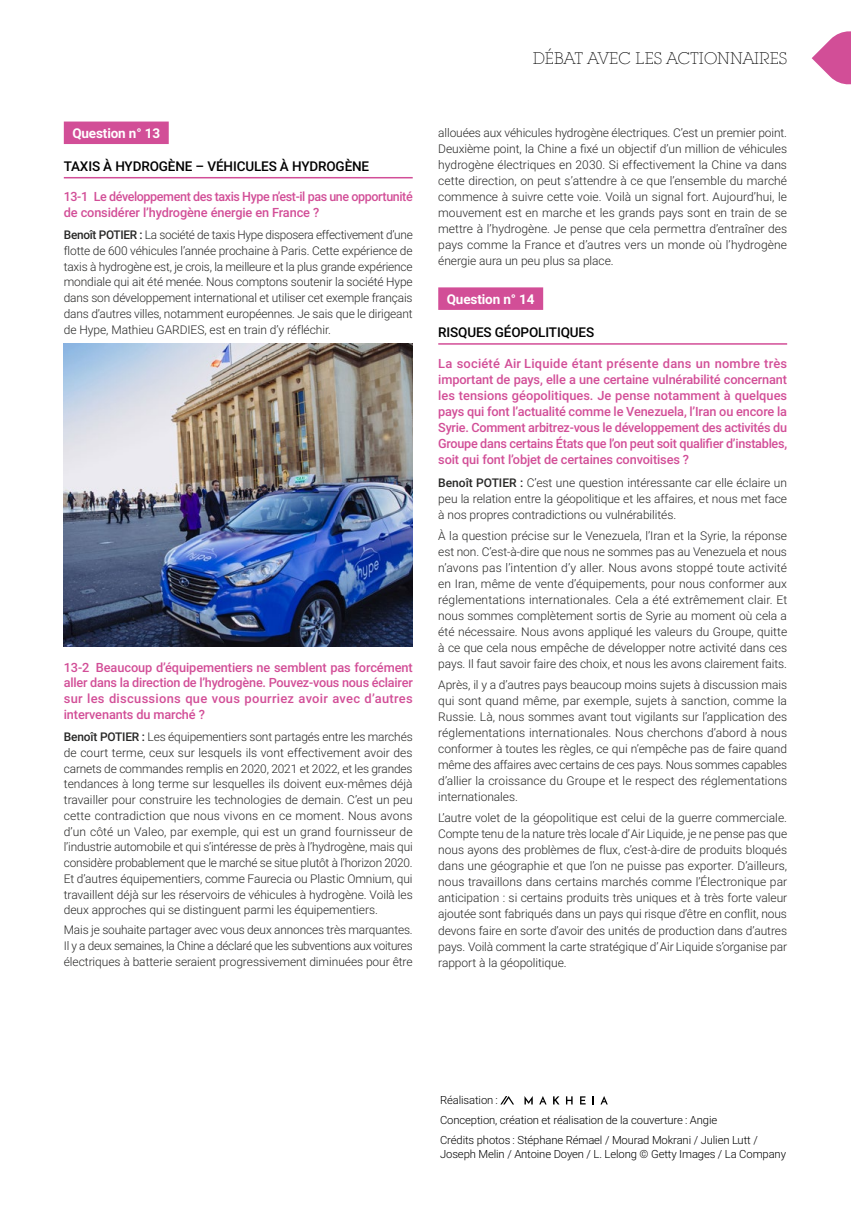
<style>
.page{position:relative;width:851px;height:1212px;background:#fff}
.page>*{position:absolute;margin:0;border:0;box-sizing:border-box;transform-origin:0 0}
.Running_header_1{font:300 16.5px "Lubalin Graph IT Cby BT Xtra";color:#000}
.Header_4_question{font:500 13.5px "Roboto";letter-spacing:-.01em;color:#000}
.Header_3_question{font:700 13.5px "Roboto";letter-spacing:-.01em;color:#fff}
.Header_5_question{font:500 12.75px/16px "Roboto";letter-spacing:-.01em;color:#d24e97;text-align:justify}
.Header_5_question-2{font:500 12.75px/15.8px "Roboto";letter-spacing:-.03em;color:#d24e97}
.Par_text{font:300 12px/16px "Roboto";letter-spacing:-.005em;color:#272726;text-align:justify}
.t1{font:300 11.25px/13.5px "Roboto";letter-spacing:-.01em;color:#000}
.s1{font-weight:500}
</style>
<div class="page">
<svg style="left:524px;top:1096px;width:8px;height:8px"></svg>
<svg style="left:539px;top:1096px;width:7px;height:8px"></svg>
<svg style="left:553px;top:1096px;width:6px;height:8px"></svg>
<svg style="left:566px;top:1096px;width:6px;height:8px"></svg>
<svg style="left:580px;top:1096px;width:5px;height:8px"></svg>
<svg style="left:592px;top:1096px;width:2px;height:8px"></svg>
<svg style="left:600px;top:1096px;width:7px;height:8px"></svg>
<svg style="left:500px;top:1096px;width:14px;height:8px"></svg>
<div style="left:64px;top:122px;width:105px;height:22px;background:#d24e97"></div>
<hr style="left:64px;top:177px;width:348px;height:1px;background:#d24e97">
<img style="left:64px;top:343px;width:348px;height:303px">
<div style="left:438px;top:287px;width:105px;height:23px;background:#d24e97"></div>
<hr style="left:438px;top:343px;width:349px;height:2px;background:#d24e97">
<svg style="left:811px;top:31px;width:39px;height:54px"></svg>
<p class="Header_3_question" style="left:72px;top:123px;width:89px">Question n° 13</p>
<p class="Header_4_question" style="left:64px;top:156px;width:307px">TAXIS À HYDROGÈNE – VÉHICULES À HYDROGÈNE</p>
<p class="Header_5_question-2" style="left:64px;top:188px;width:350px">13-1 Le développement des taxis Hype n’est-il pas une opportunité de considérer l’hydrogène énergie en France ?</p>
<p class="Par_text" style="left:64px;top:226px;width:350px"><span class="s1">Benoît POTIER :</span> La société de taxis Hype disposera effectivement d’une flotte de 600 véhicules l’année prochaine à Paris. Cette expérience de taxis à hydrogène est, je crois, la meilleure et la plus grande expérience mondiale qui ait été menée. Nous comptons soutenir la société Hype dans son développement international et utiliser cet exemple français dans d’autres villes, notamment européennes. Je sais que le dirigeant de Hype, Mathieu GARDIES, est en train d’y réfléchir.</p>
<p class="Header_5_question" style="left:64px;top:659px;width:350px">13-2 Beaucoup d’équipementiers ne semblent pas forcément aller dans la direction de l’hydrogène. Pouvez-vous nous éclairer sur les discussions que vous pourriez avoir avec d’autres intervenants du marché ?</p>
<p class="Par_text" style="left:64px;top:728px;width:350px"><span class="s1">Benoît POTIER :</span> Les équipementiers sont partagés entre les marchés de court terme, ceux sur lesquels ils vont effectivement avoir des carnets de commandes remplis en 2020, 2021 et 2022, et les grandes tendances à long terme sur lesquelles ils doivent eux-mêmes déjà travailler pour construire les technologies de demain. C’est un peu cette contradiction que nous vivons en ce moment. Nous avons d’un côté un Valeo, par exemple, qui est un grand fournisseur de l’industrie automobile et qui s’intéresse de près à l’hydrogène, mais qui considère probablement que le marché se situe plutôt à l’horizon 2020.<br>Et d’autres équipementiers, comme Faurecia ou Plastic Omnium, qui travaillent déjà sur les réservoirs de véhicules à hydrogène. Voilà les deux approches qui se distinguent parmi les équipementiers.</p>
<p class="Par_text" style="left:64px;top:922px;width:350px">Mais je souhaite partager avec vous deux annonces très marquantes.<br>Il y a deux semaines, la Chine a déclaré que les subventions aux voitures électriques à batterie seraient progressivement diminuées pour être</p>
<p class="Running_header_1" style="left:532px;top:48px;width:256px">DÉBAT AVEC LES ACTIONNAIRES</p>
<p class="Par_text" style="left:438px;top:124px;width:350px">allouées aux véhicules hydrogène électriques. C’est un premier point.<br>Deuxième point, la Chine a fixé un objectif d’un million de véhicules hydrogène électriques en 2030. Si effectivement la Chine va dans cette direction, on peut s’attendre à ce que l’ensemble du marché commence à suivre cette voie. Voilà un signal fort. Aujourd’hui, le mouvement est en marche et les grands pays sont en train de se mettre à l’hydrogène. Je pense que cela permettra d’entraîner des pays comme la France et d’autres vers un monde où l’hydrogène énergie aura un peu plus sa place.</p>
<p class="Header_3_question" style="left:446px;top:289px;width:89px">Question n° 14</p>
<p class="Header_4_question" style="left:438px;top:322px;width:157px">RISQUES GÉOPOLITIQUES</p>
<p class="Header_5_question" style="left:438px;top:355px;width:350px">La société Air Liquide étant présente dans un nombre très important de pays, elle a une certaine vulnérabilité concernant les tensions géopolitiques. Je pense notamment à quelques pays qui font l’actualité comme le Venezuela, l’Iran ou encore la Syrie. Comment arbitrez-vous le développement des activités du Groupe dans certains États que l’on peut soit qualifier d’instables, soit qui font l’objet de certaines convoitises ?</p>
<p class="Par_text" style="left:438px;top:474px;width:350px"><span class="s1">Benoît POTIER :</span> C’est une question intéressante car elle éclaire un peu la relation entre la géopolitique et les affaires, et nous met face à nos propres contradictions ou vulnérabilités.</p>
<p class="Par_text" style="left:438px;top:527px;width:350px">À la question précise sur le Venezuela, l’Iran et la Syrie, la réponse est non. C’est-à-dire que nous ne sommes pas au Venezuela et nous n’avons pas l’intention d’y aller. Nous avons stoppé toute activité en Iran, même de vente d’équipements, pour nous conformer aux réglementations internationales. Cela a été extrêmement clair. Et nous sommes complètement sortis de Syrie au moment où cela a été nécessaire. Nous avons appliqué les valeurs du Groupe, quitte à ce que cela nous empêche de développer notre activité dans ces pays. Il faut savoir faire des choix, et nous les avons clairement faits.</p>
<p class="Par_text" style="left:438px;top:676px;width:350px">Après, il y a d’autres pays beaucoup moins sujets à discussion mais qui sont quand même, par exemple, sujets à sanction, comme la Russie. Là, nous sommes avant tout vigilants sur l’application des réglementations internationales. Nous cherchons d’abord à nous conformer à toutes les règles, ce qui n’empêche pas de faire quand même des affaires avec certains de ces pays. Nous sommes capables d’allier la croissance du Groupe et le respect des réglementations internationales.</p>
<p class="Par_text" style="left:438px;top:809px;width:350px">L’autre volet de la géopolitique est celui de la guerre commerciale.<br>Compte tenu de la nature très locale d’ Air Liquide, je ne pense pas que nous ayons des problèmes de flux, c’est-à-dire de produits bloqués dans une géographie et que l’on ne puisse pas exporter. D’ailleurs, nous travaillons dans certains marchés comme l’Électronique par anticipation : si certains produits très uniques et à très forte valeur ajoutée sont fabriqués dans un pays qui risque d’être en conflit, nous devons faire en sorte d’avoir des unités de production dans d’autres pays. Voilà comment la carte stratégique d’ Air Liquide s’organise par rapport à la géopolitique.</p>
<p class="t1" style="left:440px;top:1093px;width:59px">Réalisation :</p>
<p class="t1" style="left:440px;top:1113px;width:278px">Conception, création et réalisation de la couverture : Angie</p>
<p class="t1" style="left:440px;top:1133px;width:347px">Crédits photos : Stéphane Rémael / Mourad Mokrani / Julien Lutt /<br>Joseph Melin / Antoine Doyen / L. Lelong © Getty Images / La Company</p>
</div>
